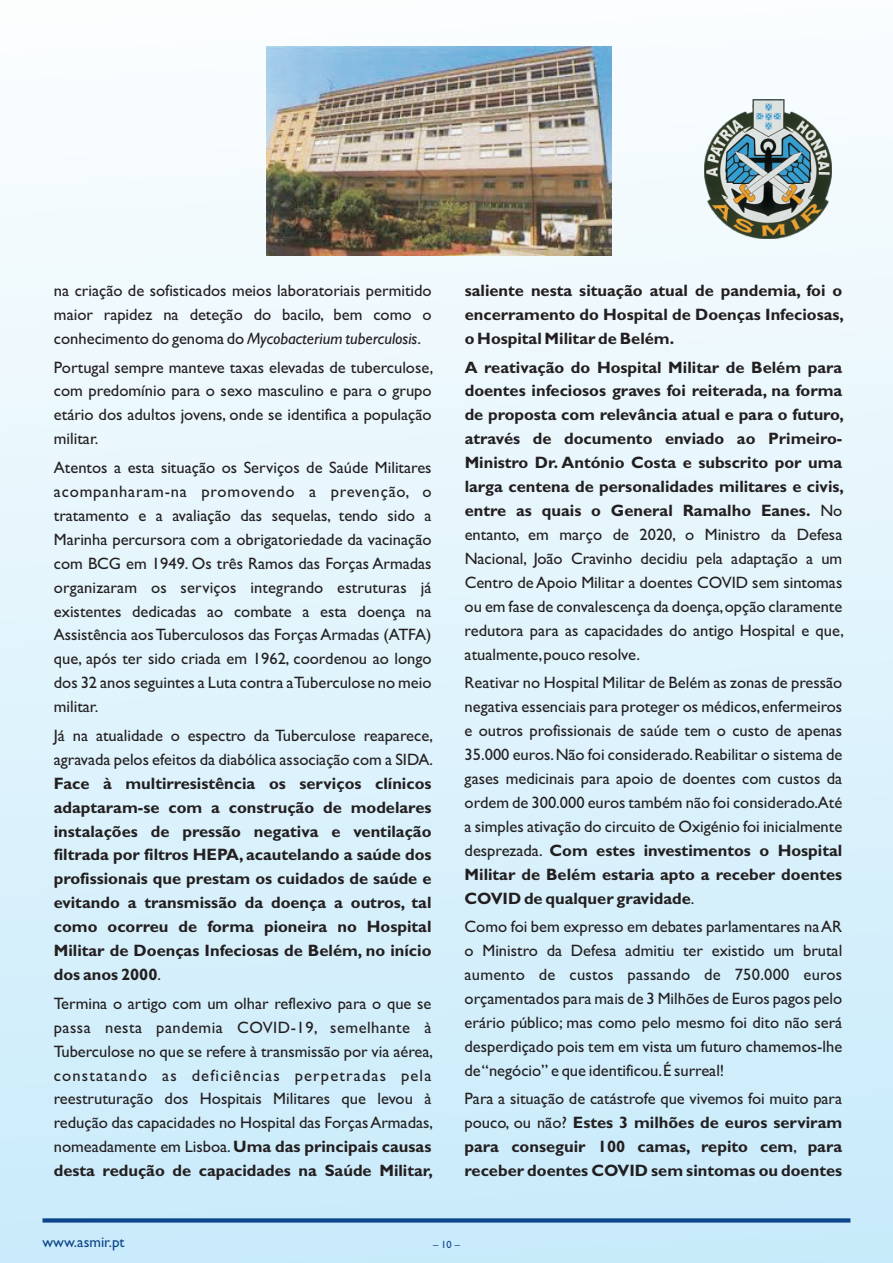
<style>
.page{position:relative;width:893px;height:1263px;background:#fff}
.page>*{position:absolute;margin:0;border:0;box-sizing:border-box;transform-origin:0 0}
.t1{font:16.5px/23.9px "Gill Sans";color:#231f20}
.t2{font:700 16.5px/23.9px "Gill Sans";color:#231f20}
.t3{font:italic 16.5px "Gill Sans";color:#231f20}
.t4{font:16.5px "Gill Sans";letter-spacing:.05em;color:#231f20}
.t5{font:15px "Gill Sans";color:#0c4589}
.t6{font:10.5px "Gill Sans";color:#0c4589}
.s1{font-style:normal}
.s2{font-weight:400}
</style>
<div class="page">
<div style="left:0;top:0;width:893px;height:1263px;background:linear-gradient(to bottom,#fcfefe,#c8eafa)"></div>
<svg style="left:43px;top:1218px;width:807px;height:4px;background:#1c5392"></svg>
<img style="left:704px;top:99px;width:128px;height:139px">
<img style="left:266px;top:46px;width:345px;height:210px">
<p class="t1" style="left:54px;top:280px;width:379px">na criação de sofisticados meios laboratoriais permitido</p>
<p class="t2" style="left:465px;top:280px;width:379px">saliente nesta situação atual de pandemia, foi o</p>
<p class="t1" style="left:54px;top:304px;width:379px">maior rapidez na deteção do bacilo, bem como o</p>
<p class="t2" style="left:465px;top:304px;width:381px">encerramento do Hospital de Doenças Infeciosas,</p>
<p class="t3" style="left:54px;top:332px;width:368px"><span class="s1">conhecimento do genoma do</span> Mycobacterium tuberculosis<span class="s1">.</span></p>
<p class="t2" style="left:465px;top:328px;width:211px">o Hospital Militar de Belém.</p>
<p class="t1" style="left:54px;top:357px;width:381px">Portugal sempre manteve taxas elevadas de tuberculose,</p>
<p class="t2" style="left:465px;top:357px;width:379px">A reativação do Hospital Militar de Belém para</p>
<p class="t1" style="left:54px;top:381px;width:379px">com predomínio para o sexo masculino e para o grupo</p>
<p class="t2" style="left:465px;top:381px;width:379px">doentes infeciosos graves foi reiterada, na forma</p>
<p class="t1" style="left:54px;top:405px;width:379px">etário dos adultos jovens, onde se identifica a população</p>
<p class="t2" style="left:465px;top:405px;width:381px">de proposta com relevância atual e para o futuro,</p>
<p class="t1" style="left:54px;top:428px;width:46px">militar.</p>
<p class="t2" style="left:465px;top:428px;width:379px">através de documento enviado ao Primeiro-</p>
<p class="t1" style="left:54px;top:457px;width:379px">Atentos a esta situação os Serviços de Saúde Militares</p>
<p class="t2" style="left:465px;top:452px;width:381px">Ministro Dr. António Costa e subscrito por uma larga centena de personalidades militares e civis,</p>
<p class="t4" style="left:54px;top:485px;width:379px">acompanharam-na promovendo a prevenção, o</p>
<p class="t1" style="left:54px;top:505px;width:379px">tratamento e a avaliação das sequelas, tendo sido a<br>Marinha percursora com a obrigatoriedade da vacinação</p>
<p class="t1" style="left:54px;top:553px;width:379px">com BCG em 1949. Os três Ramos das Forças Armadas</p>
<p class="t1" style="left:54px;top:577px;width:379px">organizaram os serviços integrando estruturas já</p>
<p class="t1" style="left:54px;top:601px;width:379px">existentes dedicadas ao combate a esta doença na<br>Assistência aos Tuberculosos das Forças Armadas (ATFA)</p>
<p class="t1" style="left:54px;top:649px;width:379px">que, após ter sido criada em 1962, coordenou ao longo dos 32 anos seguintes a Luta contra a Tuberculose no meio</p>
<p class="t2" style="left:465px;top:500px;width:379px">entre as quais o General Ramalho Eanes. <span class="s2">No</span></p>
<p class="t1" style="left:465px;top:524px;width:379px">entanto, em março de 2020, o Ministro da Defesa<br>Nacional, João Cravinho decidiu pela adaptação a um</p>
<p class="t1" style="left:465px;top:572px;width:379px">Centro de Apoio Militar a doentes COVID sem sintomas</p>
<p class="t1" style="left:465px;top:596px;width:379px">ou em fase de convalescença da doença,opção claramente</p>
<p class="t1" style="left:465px;top:620px;width:381px">redutora para as capacidades do antigo Hospital e que, atualmente,pouco resolve.</p>
<p class="t1" style="left:465px;top:672px;width:379px">Reativar no Hospital Militar de Belém as zonas de pressão</p>
<p class="t1" style="left:54px;top:696px;width:46px">militar.</p>
<p class="t1" style="left:465px;top:696px;width:379px">negativa essenciais para proteger os médicos,enfermeiros e outros profissionais de saúde tem o custo de apenas</p>
<p class="t1" style="left:54px;top:725px;width:381px">Já na atualidade o espectro da Tuberculose reaparece,</p>
<p class="t1" style="left:465px;top:744px;width:379px">35.000 euros.Não foi considerado.Reabilitar o sistema de</p>
<p class="t1" style="left:54px;top:749px;width:381px">agravada pelos efeitos da diabólica associação com a SIDA.</p>
<p class="t2" style="left:54px;top:773px;width:379px">Face à multirresistência os serviços clínicos</p>
<p class="t1" style="left:465px;top:768px;width:379px">gases medicinais para apoio de doentes com custos da ordem de 300.000 euros também não foi considerado.Até</p>
<p class="t2" style="left:54px;top:797px;width:379px">adaptaram-se com a construção de modelares</p>
<p class="t2" style="left:54px;top:821px;width:379px">instalações de pressão negativa e ventilação</p>
<p class="t2" style="left:54px;top:845px;width:379px">filtrada por filtros HEPA, acautelando a saúde dos profissionais que prestam os cuidados de saúde e</p>
<p class="t2" style="left:54px;top:892px;width:379px">evitando a transmissão da doença a outros, tal como ocorreu de forma pioneira no Hospital</p>
<p class="t1" style="left:465px;top:816px;width:379px">a simples ativação do circuito de Oxigénio foi inicialmente</p>
<p class="t2" style="left:465px;top:840px;width:379px"><span class="s2">desprezada.</span> Com estes investimentos o Hospital</p>
<p class="t2" style="left:465px;top:864px;width:379px">Militar de Belém estaria apto a receber doentes<br>COVID de qualquer gravidade<span class="s2">.</span></p>
<p class="t1" style="left:465px;top:916px;width:379px">Como foi bem expresso em debates parlamentares na AR</p>
<p class="t2" style="left:54px;top:940px;width:379px">Militar de Doenças Infeciosas de Belém, no início</p>
<p class="t1" style="left:465px;top:940px;width:379px">o Ministro da Defesa admitiu ter existido um brutal</p>
<p class="t2" style="left:54px;top:964px;width:109px">dos anos 2000<span class="s2">.</span></p>
<p class="t1" style="left:465px;top:964px;width:379px">aumento de custos passando de 750.000 euros</p>
<p class="t1" style="left:54px;top:993px;width:379px">Termina o artigo com um olhar reflexivo para o que se</p>
<p class="t1" style="left:465px;top:988px;width:379px">orçamentados para mais de 3 Milhões de Euros pagos pelo erário público; mas como pelo mesmo foi dito não será</p>
<p class="t1" style="left:54px;top:1017px;width:381px">passa nesta pandemia COVID-19, semelhante à<br>Tuberculose no que se refere à transmissão por via aérea,</p>
<p class="t1" style="left:465px;top:1036px;width:379px">desperdiçado pois tem em vista um futuro chamemos-lhe de “negócio” e que identificou.É surreal!</p>
<p class="t1" style="left:54px;top:1065px;width:379px">constatando as deficiências perpetradas pela reestruturação dos Hospitais Militares que levou à</p>
<p class="t1" style="left:465px;top:1089px;width:379px">Para a situação de catástrofe que vivemos foi muito para</p>
<p class="t1" style="left:54px;top:1113px;width:381px">redução das capacidades no Hospital das Forças Armadas,</p>
<p class="t2" style="left:464px;top:1113px;width:379px"><span class="s2">pouco, ou não?</span> Estes 3 milhões de euros serviram</p>
<p class="t2" style="left:54px;top:1136px;width:379px"><span class="s2">nomeadamente em Lisboa.</span>Uma das principais causas</p>
<p class="t2" style="left:464px;top:1136px;width:379px">para conseguir 100 camas, repito cem<span class="s2">,</span> para</p>
<p class="t2" style="left:54px;top:1160px;width:381px">desta redução de capacidades na Saúde Militar,</p>
<p class="t2" style="left:464px;top:1160px;width:379px">receber doentes COVID sem sintomas ou doentes</p>
<p class="t5" style="left:43px;top:1237px;width:83px">www.asmir.pt</p>
<p class="t6" style="left:433px;top:1240px;width:28px">– 10 –</p>
</div>
